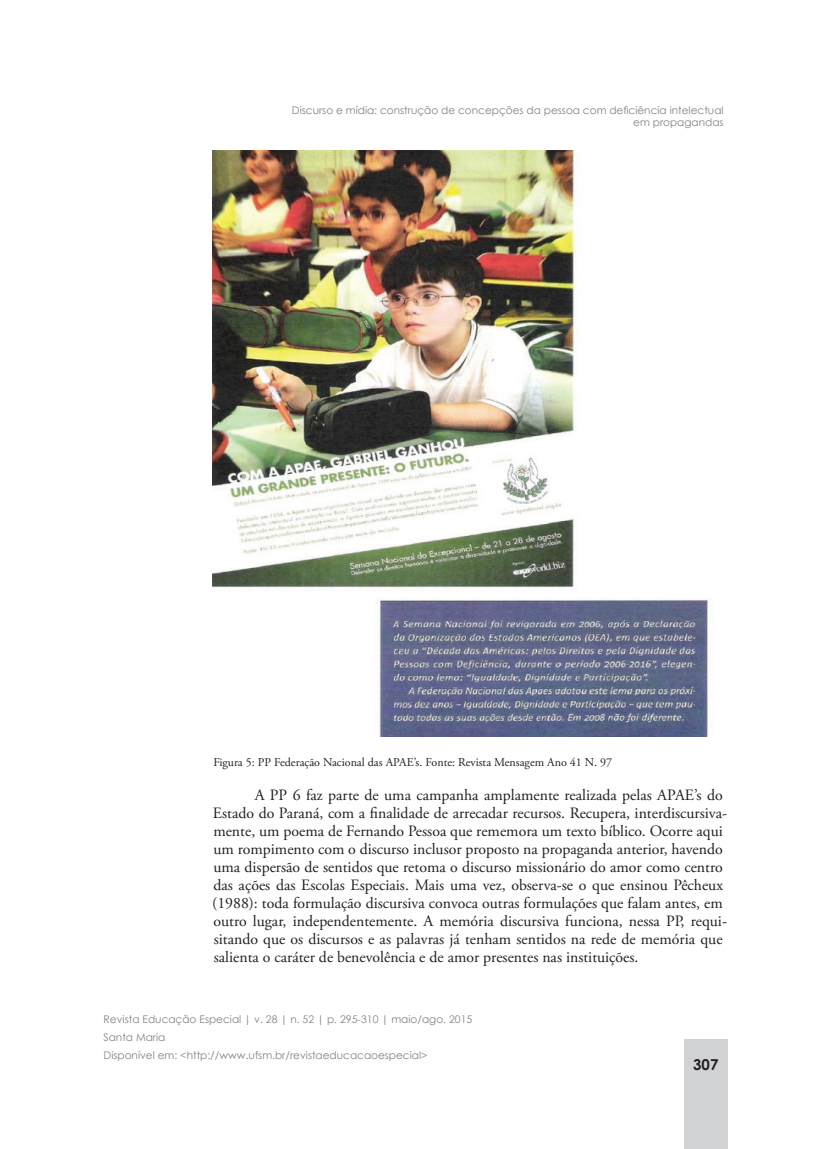
<style>
.page{position:relative;width:830px;height:1149px;background:#fff}
.page>*{position:absolute;margin:0;border:0;box-sizing:border-box;transform-origin:0 0}
.t1{font:15.75px/18px "Adobe Garamond Pro";color:#231f20}
.t2{font:700 15px "Century Gothic";color:#231f20}
.t3{font:12px "Adobe Garamond Pro";color:#231f20}
.t4{font:10.5px/18px "Century Gothic";color:#808285}
</style>
<div class="page">
<div style="left:683px;top:1039px;width:44px;height:109px;background:#d1d2d4"></div>
<img style="left:213px;top:150px;width:495px;height:585px">
<p class="t4" style="left:292px;top:104px;width:433px;line-height:12px;text-align:right">Discurso e mídia: construção de concepções da pessoa com deficiência intelectual em propagandas</p>
<p class="t3" style="left:213px;top:754px;width:400px">Figura 5: PP Federação Nacional das APAE’s. Fonte: Revista Mensagem Ano 41 N. 97</p>
<p class="t1" style="left:212px;top:786px;width:516px;text-indent:42px">A PP 6 faz parte de uma campanha amplamente realizada pelas APAE’s do Estado do Paraná, com a finalidade de arrecadar recursos. Recupera, interdiscursiva&shy;mente, um poema de Fernando Pessoa que rememora um texto bíblico. Ocorre aqui um rompimento com o discurso inclusor proposto na propaganda anterior, havendo uma dispersão de sentidos que retoma o discurso missionário do amor como centro das ações das Escolas Especiais. Mais uma vez, observa-se o que ensinou Pêcheux (1988): toda formulação discursiva convoca outras formulações que falam antes, em outro lugar, independentemente. A memória discursiva funciona, nessa PP, requi&shy;sitando que os discursos e as palavras já tenham sentidos na rede de memória que salienta o caráter de benevolência e de amor presentes nas instituições.</p>
<p class="t4" style="left:103px;top:1009px;width:370px">Revista Educação Especial | v. 28 | n. 52 | p. 295-310 | maio/ago. 2015<br>Santa Maria<br>Disponível em: &lt;http://www.ufsm.br/revistaeducacaoespecial&gt;</p>
<p class="t2" style="left:693px;top:1053px;width:27px">307</p>
</div>
